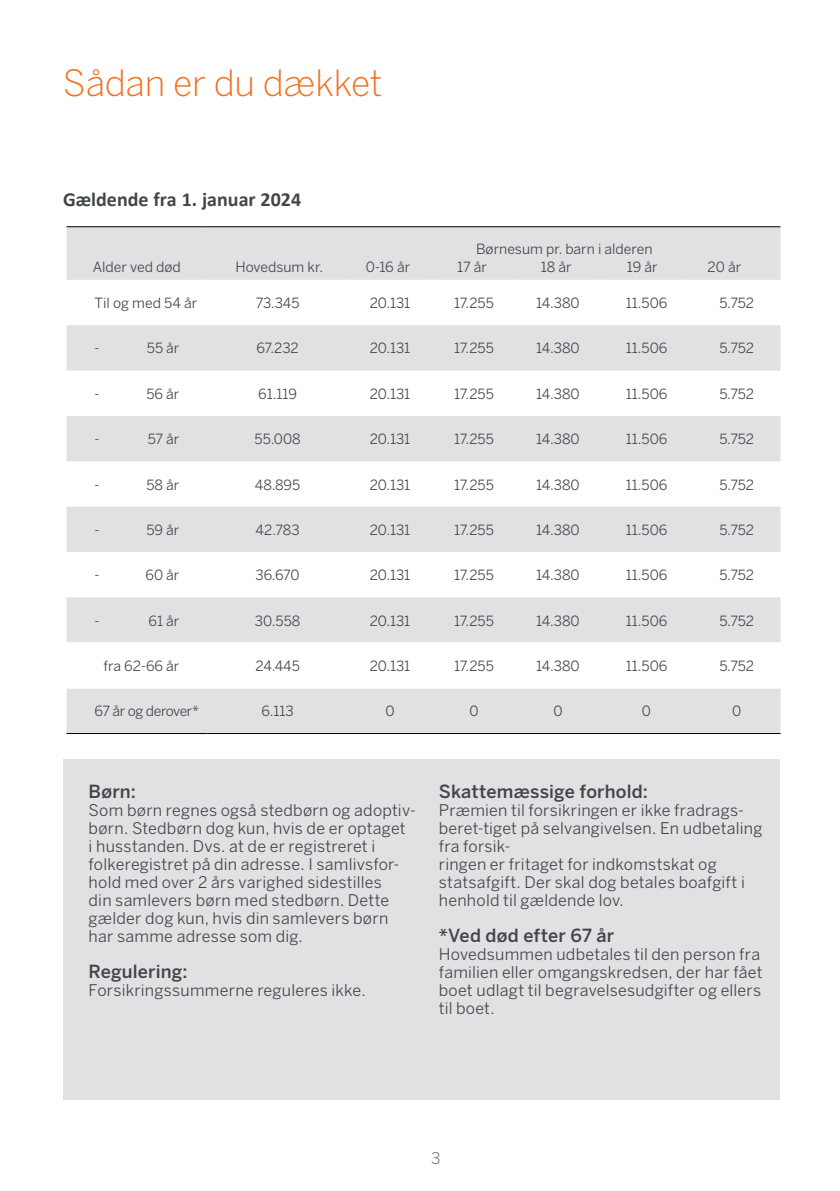
<style>
.page{position:relative;width:840px;height:1191px;background:#fff}
.page>*{position:absolute;margin:0;border:0;box-sizing:border-box;transform-origin:0 0}
.t1{font:300 35.8px "Benton Sans";letter-spacing:-.005em;color:#f36f21}
.t2{font:700 20px "Calibri";color:#42464b}
.t3{font:500 18px "Benton Sans";letter-spacing:.01em;color:#42464b}
.t4{font:16px/18px "Benton Sans";letter-spacing:.015em;color:#42464b}
.t5{font:16px "Benton Sans";color:#808285}
.t6{font:14px "Benton Sans";color:#42464b}
.t7{font:14px "Benton Sans";letter-spacing:-.025em;color:#42464b}
</style>
<div class="page">
<svg style="left:66px;top:227px;width:714px;height:415px;fill:#e0e1e3"></svg>
<div style="left:66px;top:688px;width:714px;height:45px;background:#e0e1e3"></div>
<hr style="left:207px;top:280px;width:1px;height:45px;background:#fff">
<hr style="left:347px;top:280px;width:1px;height:45px;background:#fff">
<hr style="left:431px;top:280px;width:1px;height:45px;background:#fff">
<hr style="left:515px;top:280px;width:1px;height:45px;background:#fff">
<hr style="left:599px;top:280px;width:1px;height:45px;background:#fff">
<hr style="left:683px;top:280px;width:1px;height:45px;background:#fff">
<hr style="left:207px;top:370px;width:1px;height:46px;background:#fff">
<hr style="left:347px;top:370px;width:1px;height:46px;background:#fff">
<hr style="left:431px;top:370px;width:1px;height:46px;background:#fff">
<hr style="left:515px;top:370px;width:1px;height:46px;background:#fff">
<hr style="left:599px;top:370px;width:1px;height:46px;background:#fff">
<hr style="left:683px;top:370px;width:1px;height:46px;background:#fff">
<hr style="left:207px;top:461px;width:1px;height:45px;background:#fff">
<hr style="left:347px;top:461px;width:1px;height:45px;background:#fff">
<hr style="left:431px;top:461px;width:1px;height:45px;background:#fff">
<hr style="left:515px;top:461px;width:1px;height:45px;background:#fff">
<hr style="left:599px;top:461px;width:1px;height:45px;background:#fff">
<hr style="left:683px;top:461px;width:1px;height:45px;background:#fff">
<hr style="left:207px;top:552px;width:1px;height:45px;background:#fff">
<hr style="left:347px;top:552px;width:1px;height:45px;background:#fff">
<hr style="left:431px;top:552px;width:1px;height:45px;background:#fff">
<hr style="left:515px;top:552px;width:1px;height:45px;background:#fff">
<hr style="left:599px;top:552px;width:1px;height:45px;background:#fff">
<hr style="left:683px;top:552px;width:1px;height:45px;background:#fff">
<hr style="left:66px;top:226px;width:141px;height:1px;background:#000">
<hr style="left:207px;top:226px;width:141px;height:1px;background:#000">
<hr style="left:348px;top:226px;width:84px;height:1px;background:#000">
<hr style="left:432px;top:226px;width:83px;height:1px;background:#000">
<hr style="left:515px;top:226px;width:84px;height:1px;background:#000">
<hr style="left:599px;top:226px;width:84px;height:1px;background:#000">
<hr style="left:683px;top:226px;width:97px;height:1px;background:#000">
<hr style="left:66px;top:733px;width:141px;height:1px;background:#000">
<hr style="left:207px;top:733px;width:141px;height:1px;background:#000">
<hr style="left:348px;top:733px;width:84px;height:1px;background:#000">
<hr style="left:432px;top:733px;width:83px;height:1px;background:#000">
<hr style="left:515px;top:733px;width:84px;height:1px;background:#000">
<hr style="left:599px;top:733px;width:84px;height:1px;background:#000">
<hr style="left:683px;top:733px;width:97px;height:1px;background:#000">
<div style="left:63px;top:758px;width:716px;height:341px;background:#e0e1e3"></div>
<h1 class="t1" style="left:63px;top:62px;width:321px">Sådan er du dækket</h1>
<p class="t2" style="left:63px;top:185px;width:239px">Gældende fra 1. januar 2024</p>
<p class="t6" style="left:93px;top:258px;width:89px">Alder ved død</p>
<p class="t6" style="left:235px;top:258px;width:89px">Hovedsum kr.</p>
<p class="t6" style="left:476px;top:240px;width:178px">Børnesum pr. barn i alderen</p>
<p class="t6" style="left:366px;top:258px;width:46px">0-16 år</p>
<p class="t6" style="left:457px;top:258px;width:31px">17 år</p>
<p class="t6" style="left:540px;top:258px;width:32px">18 år</p>
<p class="t6" style="left:626px;top:258px;width:32px">19 år</p>
<p class="t6" style="left:707px;top:258px;width:35px">20 år</p>
<p class="t6" style="left:94px;top:295px;width:104px">Til og med 54 år</p>
<p class="t6" style="left:255px;top:295px;width:45px">73.345</p>
<p class="t6" style="left:369px;top:295px;width:42px">20.131</p>
<p class="t6" style="left:454px;top:295px;width:41px">17.255</p>
<p class="t6" style="left:536px;top:295px;width:45px">14.380</p>
<p class="t6" style="left:625px;top:295px;width:43px">11.506</p>
<p class="t6" style="left:719px;top:295px;width:36px">5.752</p>
<p class="t6" style="left:94px;top:340px;width:6px">-</p>
<p class="t6" style="left:147px;top:340px;width:34px">55 år</p>
<p class="t6" style="left:256px;top:340px;width:44px">67.232</p>
<p class="t6" style="left:369px;top:340px;width:42px">20.131</p>
<p class="t6" style="left:454px;top:340px;width:41px">17.255</p>
<p class="t6" style="left:536px;top:340px;width:45px">14.380</p>
<p class="t6" style="left:625px;top:340px;width:43px">11.506</p>
<p class="t6" style="left:719px;top:340px;width:36px">5.752</p>
<p class="t6" style="left:94px;top:385px;width:6px">-</p>
<p class="t6" style="left:146px;top:385px;width:35px">56 år</p>
<p class="t6" style="left:258px;top:385px;width:40px">61.119</p>
<p class="t6" style="left:369px;top:385px;width:42px">20.131</p>
<p class="t6" style="left:454px;top:385px;width:41px">17.255</p>
<p class="t6" style="left:536px;top:385px;width:45px">14.380</p>
<p class="t6" style="left:625px;top:385px;width:43px">11.506</p>
<p class="t6" style="left:719px;top:385px;width:36px">5.752</p>
<p class="t6" style="left:94px;top:431px;width:6px">-</p>
<p class="t6" style="left:148px;top:431px;width:33px">57 år</p>
<p class="t6" style="left:254px;top:431px;width:48px">55.008</p>
<p class="t6" style="left:369px;top:431px;width:42px">20.131</p>
<p class="t6" style="left:454px;top:431px;width:41px">17.255</p>
<p class="t6" style="left:536px;top:431px;width:45px">14.380</p>
<p class="t6" style="left:625px;top:431px;width:43px">11.506</p>
<p class="t6" style="left:719px;top:431px;width:36px">5.752</p>
<p class="t6" style="left:94px;top:476px;width:6px">-</p>
<p class="t6" style="left:146px;top:476px;width:34px">58 år</p>
<p class="t6" style="left:255px;top:476px;width:47px">48.895</p>
<p class="t6" style="left:369px;top:476px;width:42px">20.131</p>
<p class="t6" style="left:454px;top:476px;width:41px">17.255</p>
<p class="t6" style="left:536px;top:476px;width:45px">14.380</p>
<p class="t6" style="left:625px;top:476px;width:43px">11.506</p>
<p class="t6" style="left:719px;top:476px;width:36px">5.752</p>
<p class="t6" style="left:94px;top:521px;width:6px">-</p>
<p class="t6" style="left:146px;top:521px;width:34px">59 år</p>
<p class="t6" style="left:255px;top:521px;width:46px">42.783</p>
<p class="t6" style="left:369px;top:521px;width:42px">20.131</p>
<p class="t6" style="left:454px;top:521px;width:41px">17.255</p>
<p class="t6" style="left:536px;top:521px;width:45px">14.380</p>
<p class="t6" style="left:625px;top:521px;width:43px">11.506</p>
<p class="t6" style="left:719px;top:521px;width:36px">5.752</p>
<p class="t6" style="left:94px;top:567px;width:6px">-</p>
<p class="t6" style="left:145px;top:567px;width:36px">60 år</p>
<p class="t6" style="left:255px;top:567px;width:46px">36.670</p>
<p class="t6" style="left:369px;top:567px;width:42px">20.131</p>
<p class="t6" style="left:454px;top:567px;width:41px">17.255</p>
<p class="t6" style="left:536px;top:567px;width:45px">14.380</p>
<p class="t6" style="left:625px;top:567px;width:43px">11.506</p>
<p class="t6" style="left:719px;top:567px;width:36px">5.752</p>
<p class="t6" style="left:94px;top:612px;width:6px">-</p>
<p class="t6" style="left:148px;top:612px;width:32px">61 år</p>
<p class="t6" style="left:255px;top:612px;width:47px">30.558</p>
<p class="t6" style="left:369px;top:612px;width:42px">20.131</p>
<p class="t6" style="left:454px;top:612px;width:41px">17.255</p>
<p class="t6" style="left:536px;top:612px;width:45px">14.380</p>
<p class="t6" style="left:625px;top:612px;width:43px">11.506</p>
<p class="t6" style="left:719px;top:612px;width:36px">5.752</p>
<p class="t6" style="left:103px;top:657px;width:77px">fra 62-66 år</p>
<p class="t6" style="left:255px;top:657px;width:46px">24.445</p>
<p class="t6" style="left:369px;top:657px;width:42px">20.131</p>
<p class="t6" style="left:454px;top:657px;width:41px">17.255</p>
<p class="t6" style="left:536px;top:657px;width:45px">14.380</p>
<p class="t6" style="left:625px;top:657px;width:43px">11.506</p>
<p class="t6" style="left:719px;top:657px;width:36px">5.752</p>
<p class="t7" style="left:94px;top:703px;width:106px">67 år og derover*</p>
<p class="t6" style="left:261px;top:703px;width:34px">6.113</p>
<p class="t6" style="left:385px;top:703px;width:11px">0</p>
<p class="t6" style="left:469px;top:703px;width:11px">0</p>
<p class="t6" style="left:553px;top:703px;width:11px">0</p>
<p class="t6" style="left:641px;top:703px;width:11px">0</p>
<p class="t6" style="left:731px;top:703px;width:11px">0</p>
<p class="t3" style="left:89px;top:781px;width:49px">Børn:</p>
<p class="t4" style="left:89px;top:801px;width:328px">Som børn regnes også stedbørn og adoptiv&shy;børn. Stedbørn dog kun, hvis de er optaget<br>i husstanden. Dvs. at de er registreret i folkeregistret på din adresse. I samlivsfor&shy;hold med over 2 års varighed sidestilles<br>din samlevers børn med stedbørn. Dette gælder dog kun, hvis din samlevers børn har samme adresse som dig.</p>
<p class="t3" style="left:89px;top:961px;width:100px">Regulering:</p>
<p class="t4" style="left:89px;top:981px;width:278px">Forsikringssummerne reguleres ikke.</p>
<p class="t3" style="left:438px;top:781px;width:210px">Skattemæssige forhold:</p>
<p class="t4" style="left:438px;top:801px;width:325px">Præmien til forsikringen er ikke fradrags&shy;beret-tiget på selvangivelsen. En udbetaling fra forsik-<br>ringen er fritaget for indkomstskat og statsafgift. Der skal dog betales boafgift i henhold til gældende lov.</p>
<p class="t3" style="left:438px;top:925px;width:177px">*Ved død efter 67 år</p>
<p class="t4" style="left:438px;top:945px;width:325px">Hovedsummen udbetales til den person fra familien eller omgangskredsen, der har fået boet udlagt til begravelsesudgifter og ellers til boet.</p>
<p class="t5" style="left:431px;top:1148px;width:11px">3</p>
</div>
